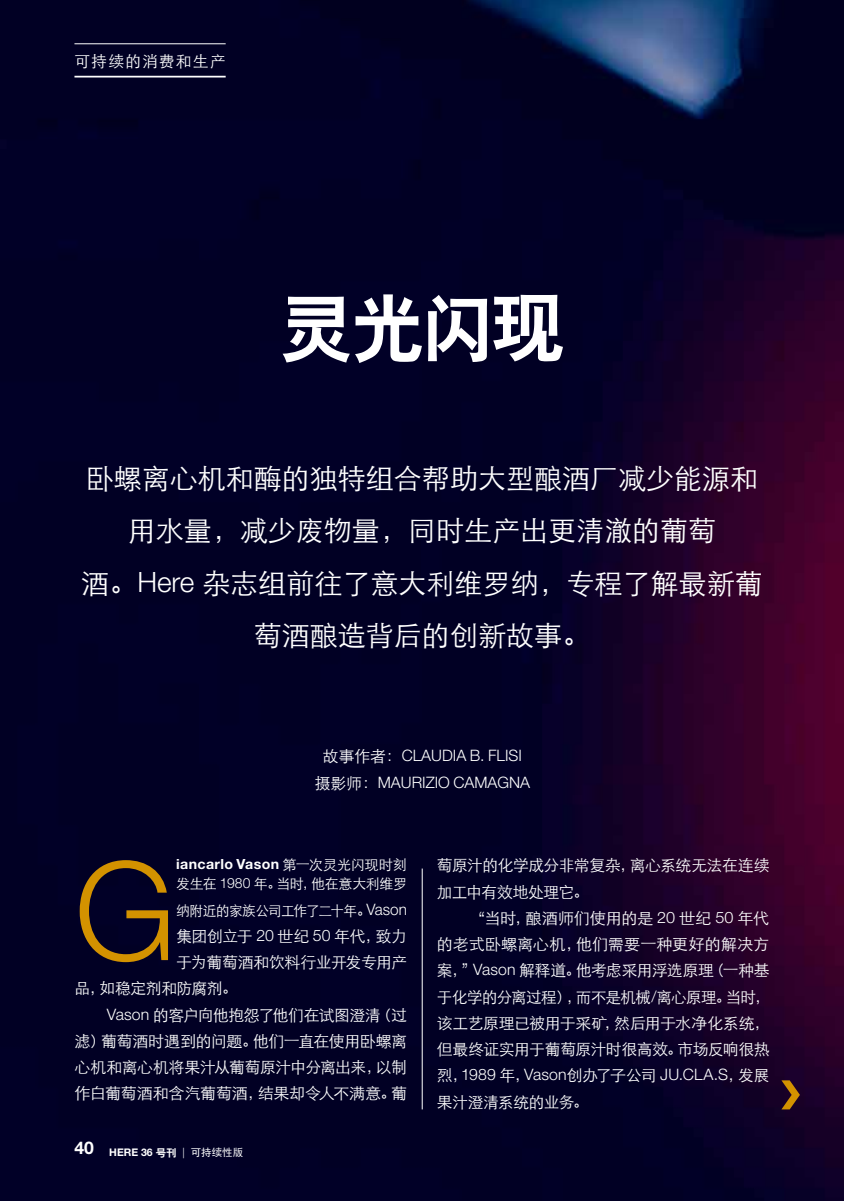
<style>
.page{position:relative;width:844px;height:1201px;background:#fff}
.page>*{position:absolute;margin:0;border:0;box-sizing:border-box;transform-origin:0 0}
.t1{font:300 137.03px "Helvetica Neue LT Pro";color:#d39200}
.t2{font:73.5px "H Yb 2 gj";color:#fff}
.t3{font:28px/52.5px "ST Xihei";color:#fff;text-align:center}
.t4{font:15.75px/26.2px "ST Xihei";letter-spacing:-.03em;color:#fff}
.t5{font:300 15.75px/26.2px "Helvetica Neue LT Pro";color:#fff;text-align:center}
.t6{font:15.75px "ST Xihei";letter-spacing:.075em;color:#fff}
.t7{font:14px/26.2px "ST Xihei";letter-spacing:-.035em;color:#fff}
.t8{font:700 14px "Helvetica Neue LT Pro";letter-spacing:.025em;color:#fff}
.t9{font:700 10.5px "Helvetica Neue LT Pro";color:#fff}
.s1{font-family:"Helvetica Neue LT Pro";font-weight:300}
.s2{font-family:"ST Xihei";font-weight:400}
.s3{font-size:15.75px}
.s4{font-family:"Helvetica Neue LT Pro";font-weight:300;font-size:15.75px}
.s5{font-size:17.5px}
.s6{font-family:"H Yb 2 gj";font-weight:400}
.s7{font-weight:300}
.s8{font-family:"Sim Hei";font-weight:400}
</style>
<div class="page">
<img style="left:0;top:0;width:843px;height:1200px">
<hr style="left:74px;top:43px;width:151px;height:1px;background:#fff">
<hr style="left:74px;top:76px;width:151px;height:1px;background:#fff">
<svg style="left:781px;top:1080px;width:18px;height:29px"></svg>
<hr style="left:422px;top:868px;width:1px;height:241px;background:#fff">
<p class="t6" style="left:74px;top:49px;width:153px">可持续的消费和生产</p>
<h2 class="t2" style="left:279px;top:291px;width:287px">灵光闪现</h2>
<h3 class="t3" style="left:81px;top:450px;width:682px">卧螺离心机和酶的独特组合帮助大型酿酒厂减少能源和用水量，减少废物量，同时生产出更清澈的葡萄<br>酒。<span class="s1">Here</span> 杂志组前往了意大利维罗纳，专程了解最新葡萄酒酿造背后的创新故事。</h3>
<p class="t5" style="left:315px;top:742px;width:217px"><span class="s2">故事作者：</span>CLAUDIA B. FLISI<span class="s2">摄影师：</span>MAURIZIO CAMAGNA</p>
<h1 class="t1" style="left:74px;top:827px;width:103px">G</h1>
<p class="t8" style="left:176px;top:855px;width:232px">iancarlo Vason <span class="s2">第一次灵光闪现时刻</span></p>
<p class="t7" style="left:176px;top:869px;width:232px">发生在 <span class="s1">1980</span> 年。当时，他在意大利维罗纳附近的家族公司工作了二十年<span class="s3">。</span><span class="s4">Vason</span></p>
<p class="t4" style="left:176px;top:921px;width:232px">集团创立于 <span class="s1">20</span> 世纪 <span class="s1">50</span> 年代，致力</p>
<p class="t4" style="left:176px;top:948px;width:232px">于为葡萄酒和饮料行业开发专用产</p>
<p class="t4" style="left:74px;top:974px;width:165px">品，如稳定剂和防腐剂。</p>
<p class="t4" style="left:107px;top:1000px;width:302px"><span class="s1">Vason</span> 的客户向他抱怨了他们在试图澄清（过</p>
<p class="t4" style="left:74px;top:1026px;width:334px">滤）葡萄酒时遇到的问题。他们一直在使用卧螺离</p>
<p class="t4" style="left:74px;top:1053px;width:334px">心机和离心机将果汁从葡萄原汁中分离出来，以制</p>
<p class="t4" style="left:74px;top:1079px;width:334px">作白葡萄酒和含汽葡萄酒，结果却令人不满意。葡</p>
<p class="t9" style="left:74px;top:1145px;width:170px"><span class="s5">40</span> HERE 36 <span class="s6">号刊</span> <span class="s7">|</span> <span class="s8">可持续性版</span></p>
<p class="t4" style="left:437px;top:851px;width:334px">萄原汁的化学成分非常复杂，离心系统无法在连续加工中有效地处理它。</p>
<p class="t4" style="left:437px;top:903px;width:334px;text-align:justify;text-indent:32px">“当时，酿酒师们使用的是 <span class="s1">20</span> 世纪 <span class="s1">50</span> 年代的老式卧螺离心机，他们需要一种更好的解决方案，”<span class="s1">Vason</span> 解释道。他考虑采用浮选原理（一种基于化学的分离过程），而不是机械<span class="s1">/</span>离心原理。当时，该工艺原理已被用于采矿，然后用于水净化系统，但最终证实用于葡萄原汁时很高效。市场反响很热</p>
<p class="t5" style="left:437px;top:1061px;width:334px"><span class="s2">烈，</span>1989 <span class="s2">年，</span>Vason<span class="s2">创办了子公司</span> JU.CLA.S<span class="s2">，发展</span></p>
<p class="t4" style="left:437px;top:1087px;width:153px">果汁澄清系统的业务。</p>
</div>
